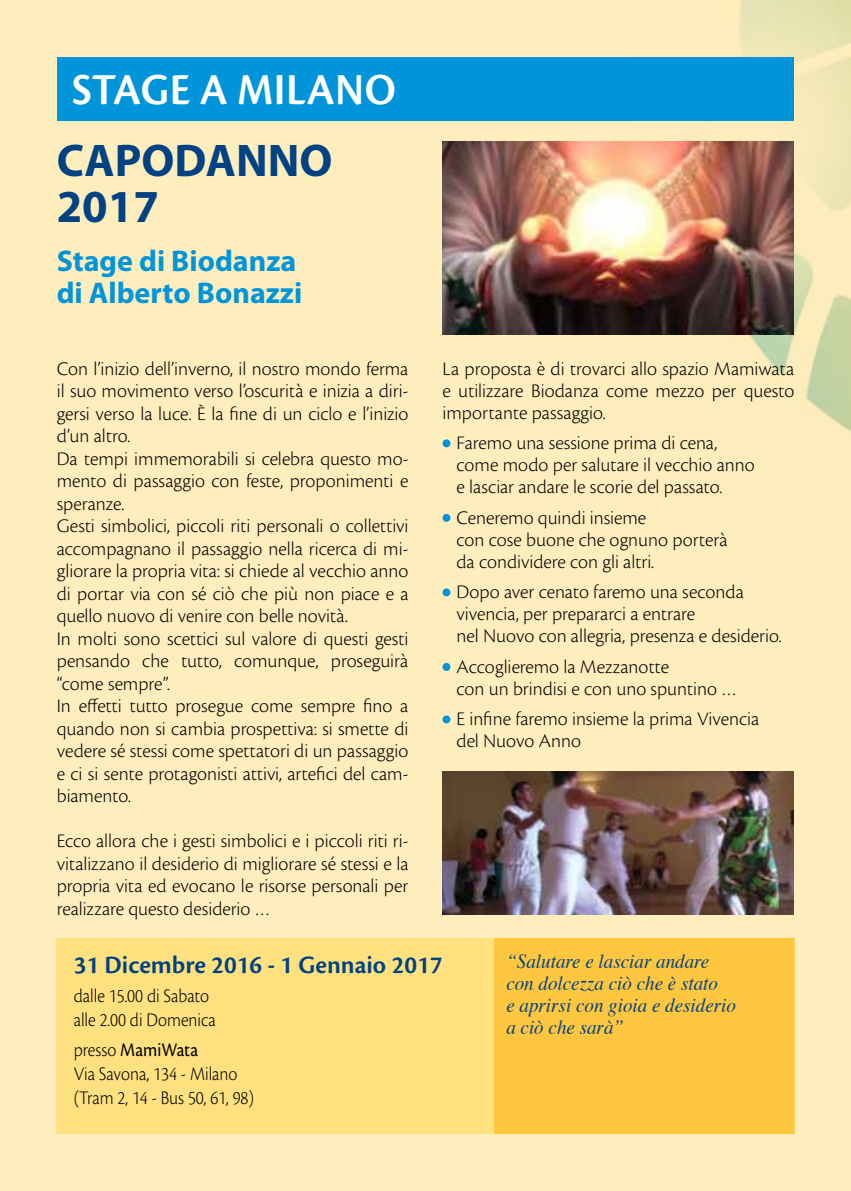
<style>
.page{position:relative;width:851px;height:1191px;background:#fff}
.page>*{position:absolute;margin:0;border:0;box-sizing:border-box;transform-origin:0 0}
.t1{font:700 46px/46px "Myriad Pro";color:#004282}
.t2{font:600 46px "Cronos Pro";letter-spacing:.01em;color:#fff;scale:.95 1}
.t3{font:700 30px/32px "Myriad Pro";color:#0095da}
.t4{font:600 26px "Cronos Pro";color:#004282}
.t5{font:300 20px/22.4px "Cronos Pro";color:#000}
.t6{font:300 20px/24px "Cronos Pro";color:#000;scale:.9 1}
.t7{font:italic 20px/22px "Times";color:#004282;scale:.95 1}
.s1{font-weight:400}
</style>
<div class="page">
<div style="left:0;top:0;width:850px;height:1191px;background:#ffeebd"></div>
<img style="left:628px;top:0;width:222px;height:432px">
<div style="left:442px;top:439px;width:8px;height:8px;background:#0095da;border-radius:50%"></div>
<div style="left:442px;top:514px;width:8px;height:8px;background:#0095da;border-radius:50%"></div>
<div style="left:442px;top:588px;width:8px;height:8px;background:#0095da;border-radius:50%"></div>
<div style="left:442px;top:663px;width:8px;height:8px;background:#0095da;border-radius:50%"></div>
<div style="left:442px;top:715px;width:8px;height:8px;background:#0095da;border-radius:50%"></div>
<img style="left:442px;top:142px;width:351px;height:192px">
<img style="left:442px;top:771px;width:351px;height:144px">
<div style="left:57px;top:938px;width:737px;height:196px;background:#ffe180"></div>
<div style="left:494px;top:938px;width:300px;height:196px;background:#ffc640"></div>
<div style="left:57px;top:58px;width:736px;height:63px;background:#0095da"></div>
<h1 class="t2" style="left:72px;top:63px;width:342px">STAGE A MILANO</h1>
<h1 class="t1" style="left:57px;top:138px;width:277px">CAPODANNO<br>2017</h1>
<h2 class="t3" style="left:57px;top:246px;width:247px">Stage di Biodanza di Alberto Bonazzi</h2>
<p class="t5" style="left:57px;top:357px;width:353px">Con l’inizio dell’inverno, il nostro mondo ferma il suo movimento verso l’oscurità e inizia a diri&shy;gersi verso la luce. È la fine di un ciclo e l’inizio d’un altro.<br>Da tempi immemorabili si celebra questo mo&shy;mento di passaggio con feste, proponimenti e speranze.<br>Gesti simbolici, piccoli riti personali o collettivi accompagnano il passaggio nella ricerca di mi&shy;gliorare la propria vita: si chiede al vecchio anno di portar via con sé ciò che più non piace e a quello nuovo di venire con belle novità.<br>In molti sono scettici sul valore di questi gesti pensando che tutto, comunque, proseguirà “come sempre”.<br>In effetti tutto prosegue come sempre fino a quando non si cambia prospettiva: si smette di vedere sé stessi come spettatori di un passaggio e ci si sente protagonisti attivi, artefici del cam&shy;biamento.</p>
<p class="t5" style="left:57px;top:830px;width:353px;text-align:justify">Ecco allora che i gesti simbolici e i piccoli riti ri&shy;vitalizzano il desiderio di migliorare sé stessi e la propria vita ed evocano le risorse personali per realizzare questo desiderio …</p>
<p class="t5" style="left:442px;top:357px;width:353px;text-align:justify">La proposta è di trovarci allo spazio Mamiwata e utilizzare Biodanza come mezzo per questo importante passaggio.</p>
<p class="t5" style="left:456px;top:432px;width:300px">Faremo una sessione prima di cena, come modo per salutare il vecchio anno e lasciar andare le scorie del passato.</p>
<p class="t5" style="left:456px;top:506px;width:272px">Ceneremo quindi insieme<br>con cose buone che ognuno porterà da condividere con gli altri.</p>
<p class="t5" style="left:456px;top:581px;width:326px">Dopo aver cenato faremo una seconda vivencia, per prepararci a entrare<br>nel Nuovo con allegria, presenza e desiderio.</p>
<p class="t5" style="left:456px;top:655px;width:282px">Accoglieremo la Mezzanotte<br>con un brindisi e con uno spuntino …</p>
<p class="t5" style="left:456px;top:708px;width:304px">E infine faremo insieme la prima Vivencia del Nuovo Anno</p>
<h3 class="t4" style="left:74px;top:949px;width:370px">31 Dicembre 2016 – 1 Gennaio 2017</h3>
<p class="t6" style="left:74px;top:984px;width:159px">dalle 15.00 di Sabato alle 2.00 di Domenica</p>
<p class="t6" style="left:74px;top:1037px;width:202px">presso <span class="s1">MamiWata<br></span>Via Savona, 134 - Milano (Tram 2, 14 - Bus 50, 61, 98)</p>
<p class="t7" style="left:506px;top:948px;width:243px">“Salutare e lasciar andare con dolcezza ciò che è stato<br>e aprirsi con gioia e desiderio a ciò che sarà”</p>
</div>
